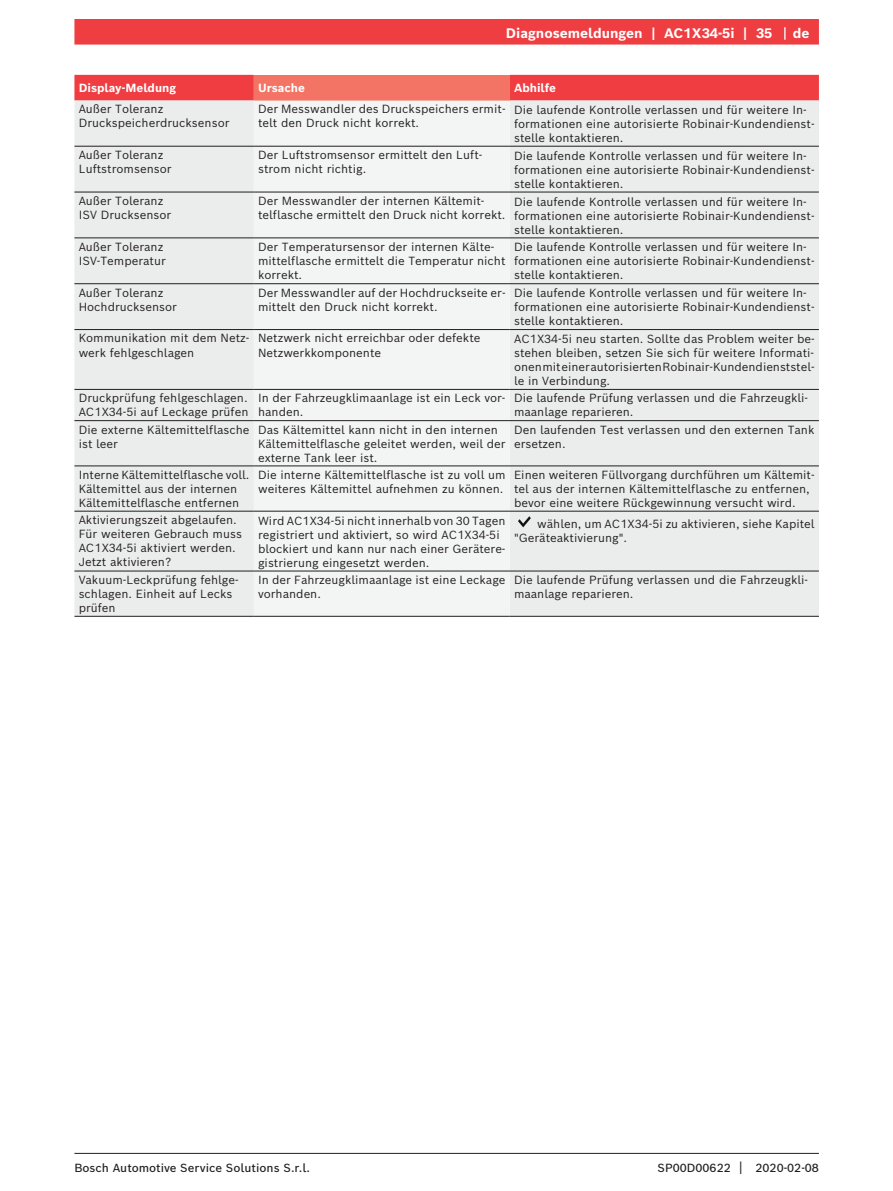
<style>
.page{position:relative;width:893px;height:1191px;background:#fff}
.page>*{position:absolute;margin:0;border:0;box-sizing:border-box;transform-origin:0 0}
.t1{font:700 13.5px "Bosch Sans";color:#fff}
.t2{font:13.5px "Bosch Sans";color:#231f20}
.t3{font:11.55px/14.1px "Bosch Sans";color:#231f20}
.t4{font:500 11.55px "Bosch Sans";color:#231f20}
.t5{font:700 11.55px "Bosch Sans";color:#fff}
</style>
<div class="page">
<div style="left:75px;top:20px;width:743px;height:24px;background:#ef3e42"></div>
<div style="left:74px;top:19px;width:744px;height:26px;border:2px solid #ef3e42"></div>
<hr style="left:74px;top:1153px;width:744px;height:1px;background:#231f20">
<svg style="left:784px;top:27px;width:1px;height:13px"></svg>
<div style="left:74px;top:75px;width:744px;height:26px;background:#ef3d42"></div>
<div style="left:254px;top:75px;width:256px;height:26px;background:#f37465"></div>
<div style="left:74px;top:101px;width:744px;height:515px;background:#ebecec"></div>
<div style="left:254px;top:101px;width:256px;height:515px;background:#f3f4f4"></div>
<hr style="left:74px;top:146px;width:180px;height:1px;background:#231f20">
<hr style="left:254px;top:146px;width:564px;height:1px;background:#231f20">
<hr style="left:74px;top:192px;width:180px;height:1px;background:#231f20">
<hr style="left:254px;top:192px;width:564px;height:1px;background:#231f20">
<hr style="left:74px;top:238px;width:180px;height:1px;background:#231f20">
<hr style="left:254px;top:238px;width:564px;height:1px;background:#231f20">
<hr style="left:74px;top:283px;width:180px;height:1px;background:#231f20">
<hr style="left:254px;top:283px;width:564px;height:1px;background:#231f20">
<hr style="left:74px;top:329px;width:180px;height:1px;background:#231f20">
<hr style="left:74px;top:389px;width:180px;height:1px;background:#231f20">
<hr style="left:254px;top:420px;width:564px;height:1px;background:#231f20">
<hr style="left:74px;top:466px;width:180px;height:1px;background:#231f20">
<hr style="left:254px;top:466px;width:564px;height:1px;background:#231f20">
<hr style="left:74px;top:511px;width:180px;height:1px;background:#231f20">
<hr style="left:254px;top:511px;width:564px;height:1px;background:#231f20">
<hr style="left:74px;top:571px;width:180px;height:1px;background:#231f20">
<hr style="left:254px;top:571px;width:564px;height:1px;background:#231f20">
<hr style="left:74px;top:420px;width:180px;height:1px;background:#231f20">
<hr style="left:74px;top:616px;width:180px;height:1px;background:#231f20">
<hr style="left:254px;top:329px;width:256px;height:1px;background:#231f20">
<hr style="left:254px;top:389px;width:256px;height:1px;background:#231f20">
<hr style="left:254px;top:616px;width:256px;height:1px;background:#231f20">
<hr style="left:510px;top:329px;width:308px;height:1px;background:#231f20">
<hr style="left:510px;top:389px;width:308px;height:1px;background:#231f20">
<hr style="left:510px;top:616px;width:308px;height:1px;background:#231f20">
<svg style="left:518px;top:516px;width:13px;height:11px"></svg>
<p class="t1" style="left:506px;top:27px;width:268px">Diagnosemeldungen | AC1X34-5i | 35</p>
<p class="t1" style="left:793px;top:27px;width:18px">de</p>
<p class="t5" style="left:79px;top:83px;width:99px">Display-Meldung</p>
<p class="t5" style="left:258px;top:83px;width:48px">Ursache</p>
<p class="t5" style="left:514px;top:83px;width:44px">Abhilfe</p>
<p class="t3" style="left:79px;top:103px;width:152px">Außer Toleranz<br>Druckspeicherdrucksensor</p>
<p class="t3" style="left:258px;top:103px;width:249px">Der Messwandler des Druckspeichers ermit&shy;telt den Druck nicht korrekt.</p>
<p class="t3" style="left:514px;top:104px;width:302px">Die laufende Kontrolle verlassen und für weitere In&shy;formationen eine autorisierte Robinair-Kundendienst&shy;stelle kontaktieren.</p>
<p class="t3" style="left:79px;top:149px;width:94px">Außer Toleranz<br>Luftstromsensor</p>
<p class="t3" style="left:258px;top:149px;width:226px">Der Luftstromsensor ermittelt den Luft&shy;strom nicht richtig.</p>
<p class="t3" style="left:514px;top:149px;width:302px">Die laufende Kontrolle verlassen und für weitere In&shy;formationen eine autorisierte Robinair-Kundendienst&shy;stelle kontaktieren.</p>
<p class="t3" style="left:79px;top:195px;width:94px">Außer Toleranz<br>ISV Drucksensor</p>
<p class="t3" style="left:258px;top:195px;width:249px">Der Messwandler der internen Kältemit&shy;telflasche ermittelt den Druck nicht korrekt.</p>
<p class="t3" style="left:514px;top:195px;width:302px">Die laufende Kontrolle verlassen und für weitere In&shy;formationen eine autorisierte Robinair-Kundendienst&shy;stelle kontaktieren.</p>
<p class="t3" style="left:79px;top:240px;width:89px">Außer Toleranz<br>ISV-Temperatur</p>
<p class="t3" style="left:258px;top:240px;width:249px">Der Temperatursensor der internen Kälte&shy;mittelflasche ermittelt die Temperatur nicht korrekt.</p>
<p class="t3" style="left:514px;top:241px;width:302px">Die laufende Kontrolle verlassen und für weitere In&shy;formationen eine autorisierte Robinair-Kundendienst&shy;stelle kontaktieren.</p>
<p class="t3" style="left:79px;top:286px;width:100px">Außer Toleranz<br>Hochdrucksensor</p>
<p class="t3" style="left:258px;top:286px;width:249px">Der Messwandler auf der Hochdruckseite er&shy;mittelt den Druck nicht korrekt.</p>
<p class="t3" style="left:514px;top:287px;width:302px">Die laufende Kontrolle verlassen und für weitere In&shy;formationen eine autorisierte Robinair-Kundendienst&shy;stelle kontaktieren.</p>
<p class="t3" style="left:79px;top:332px;width:172px">Kommunikation mit dem Netz&shy;werk fehlgeschlagen</p>
<p class="t3" style="left:258px;top:332px;width:224px">Netzwerk nicht erreichbar oder defekte<br>Netzwerkkomponente</p>
<p class="t3" style="left:514px;top:333px;width:302px;text-align:justify">AC1X34-5i neu starten. Sollte das Problem weiter be&shy;stehen bleiben, setzen Sie sich für weitere Informati&shy;onen mit einer autorisierten Robinair-Kundendienststel&shy;le in Verbindung.</p>
<p class="t3" style="left:79px;top:392px;width:171px">Druckprüfung fehlgeschlagen.<br>AC1X34-5i auf Leckage prüfen</p>
<p class="t3" style="left:258px;top:392px;width:249px">In der Fahrzeugklimaanlage ist ein Leck vor&shy;handen.</p>
<p class="t3" style="left:514px;top:392px;width:295px">Die laufende Prüfung verlassen und die Fahrzeugkli&shy;maanlage reparieren.</p>
<p class="t3" style="left:79px;top:423px;width:172px">Die externe Kältemittelflasche ist leer</p>
<p class="t3" style="left:258px;top:423px;width:249px">Das Kältemittel kann nicht in den internen<br>Kältemittelflasche geleitet werden, weil der externe Tank leer ist.</p>
<p class="t3" style="left:514px;top:423px;width:302px">Den laufenden Test verlassen und den externen Tank ersetzen.</p>
<p class="t3" style="left:79px;top:468px;width:172px">Interne Kältemittelflasche voll.<br>Kältemittel aus der internen<br>Kältemittelflasche entfernen</p>
<p class="t3" style="left:258px;top:468px;width:249px">Die interne Kältemittelflasche ist zu voll um weiteres Kältemittel aufnehmen zu können.</p>
<p class="t3" style="left:514px;top:468px;width:302px">Einen weiteren Füllvorgang durchführen um Kältemit&shy;tel aus der internen Kältemittelflasche zu entfernen, bevor eine weitere Rückgewinnung versucht wird.</p>
<p class="t3" style="left:79px;top:514px;width:165px">Aktivierungszeit abgelaufen.<br>Für weiteren Gebrauch muss<br>AC1X34-5i aktiviert werden.<br>Jetzt aktivieren?</p>
<p class="t3" style="left:258px;top:514px;width:249px">Wird AC1X34-5i nicht innerhalb von 30 Tagen registriert und aktiviert, so wird AC1X34-5i blockiert und kann nur nach einer Gerätere&shy;gistrierung eingesetzt werden.</p>
<p class="t3" style="left:514px;top:517px;width:302px;text-indent:23px">wählen, um AC1X34-5i zu aktivieren, siehe Kapitel "Geräteaktivierung".</p>
<p class="t3" style="left:79px;top:574px;width:161px">Vakuum-Leckprüfung fehlge&shy;schlagen. Einheit auf Lecks prüfen</p>
<p class="t3" style="left:258px;top:574px;width:249px">In der Fahrzeugklimaanlage ist eine Leckage vorhanden.</p>
<p class="t3" style="left:514px;top:574px;width:295px">Die laufende Prüfung verlassen und die Fahrzeugkli&shy;maanlage reparieren.</p>
<p class="t2" style="left:739px;top:1162px;width:6px">|</p>
<p class="t4" style="left:74px;top:1164px;width:237px">Bosch Automotive Service Solutions S.r.l.</p>
<p class="t4" style="left:657px;top:1164px;width:75px">SP00D00622</p>
<p class="t4" style="left:755px;top:1164px;width:65px">2020-02-08</p>
</div>
